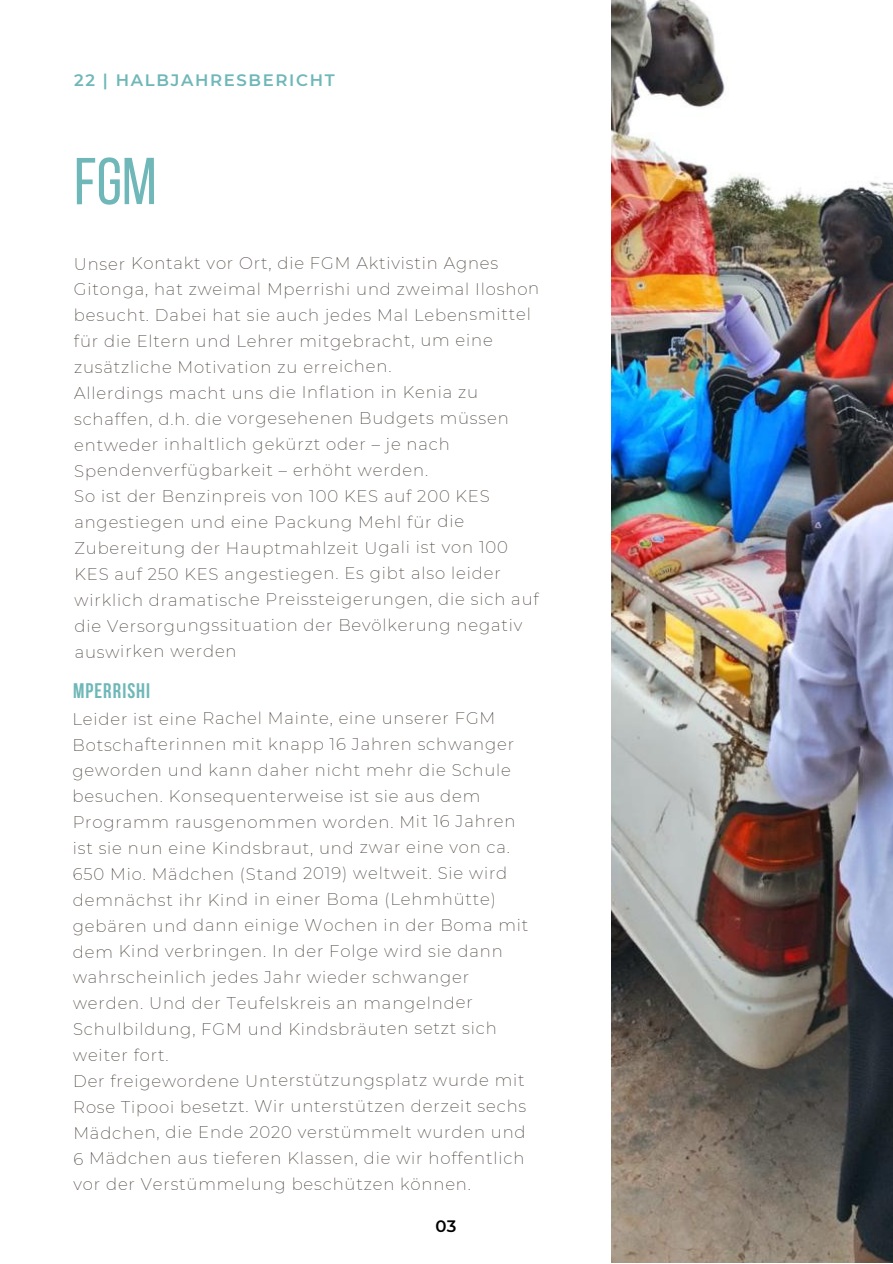
<style>
.page{position:relative;width:893px;height:1264px;background:#fff}
.page>*{position:absolute;margin:0;border:0;box-sizing:border-box;transform-origin:0 0}
.t1{font:66.15px "Bebas Neue";color:#6fb7b8}
.t2{font:700 21px "Bebas Neue";letter-spacing:.05em;color:#6fb7b8}
.t3{font:200 16.5px/25.8px "Montserrat";letter-spacing:.045em;color:#4b433d}
.t4{font:600 16.5px "Montserrat";letter-spacing:.095em;color:#6fb7b8}
.t5{font:600 16.5px "Montserrat";color:#000}
</style>
<div class="page">
<img style="left:611px;top:0;width:281px;height:1262px">
<p class="t4" style="left:74px;top:70px;width:262px">22 | HALBJAHRESBERICHT</p>
<h1 class="t1" style="left:74px;top:155px;width:84px">FGM</h1>
<p class="t3" style="left:74px;top:250px;width:467px">Unser Kontakt vor Ort, die FGM Aktivistin Agnes Gitonga, hat zweimal Mperrishi und zweimal Iloshon besucht. Dabei hat sie auch jedes Mal Lebensmittel für die Eltern und Lehrer mitgebracht, um eine zusätzliche Motivation zu erreichen.<br>Allerdings macht uns die Inflation in Kenia zu schaffen, d.h. die vorgesehenen Budgets müssen entweder inhaltlich gekürzt oder – je nach Spendenverfügbarkeit – erhöht werden.<br>So ist der Benzinpreis von 100 KES auf 200 KES angestiegen und eine Packung Mehl für die Zubereitung der Hauptmahlzeit Ugali ist von 100<br>KES auf 250 KES angestiegen. Es gibt also leider wirklich dramatische Preissteigerungen, die sich auf die Versorgungssituation der Bevölkerung negativ auswirken werden</p>
<p class="t2" style="left:73px;top:682px;width:79px">MPERRISHI</p>
<p class="t3" style="left:72px;top:705px;width:457px">Leider ist eine Rachel Mainte, eine unserer FGM Botschafterinnen mit knapp 16 Jahren schwanger geworden und kann daher nicht mehr die Schule besuchen. Konsequenterweise ist sie aus dem Programm rausgenommen worden. Mit 16 Jahren ist sie nun eine Kindsbraut, und zwar eine von ca.<br>650 Mio. Mädchen (Stand 2019) weltweit. Sie wird demnächst ihr Kind in einer Boma (Lehmhütte) gebären und dann einige Wochen in der Boma mit dem Kind verbringen. In der Folge wird sie dann wahrscheinlich jedes Jahr wieder schwanger werden. Und der Teufelskreis an mangelnder Schulbildung, FGM und Kindsbräuten setzt sich weiter fort.<br>Der freigewordene Unterstützungsplatz wurde mit Rose Tipooi besetzt. Wir unterstützen derzeit sechs Mädchen, die Ende 2020 verstümmelt wurden und 6 Mädchen aus tieferen Klassen, die wir hoffentlich vor der Verstümmelung beschützen können.</p>
<p class="t5" style="left:435px;top:1216px;width:23px">03</p>
</div>
